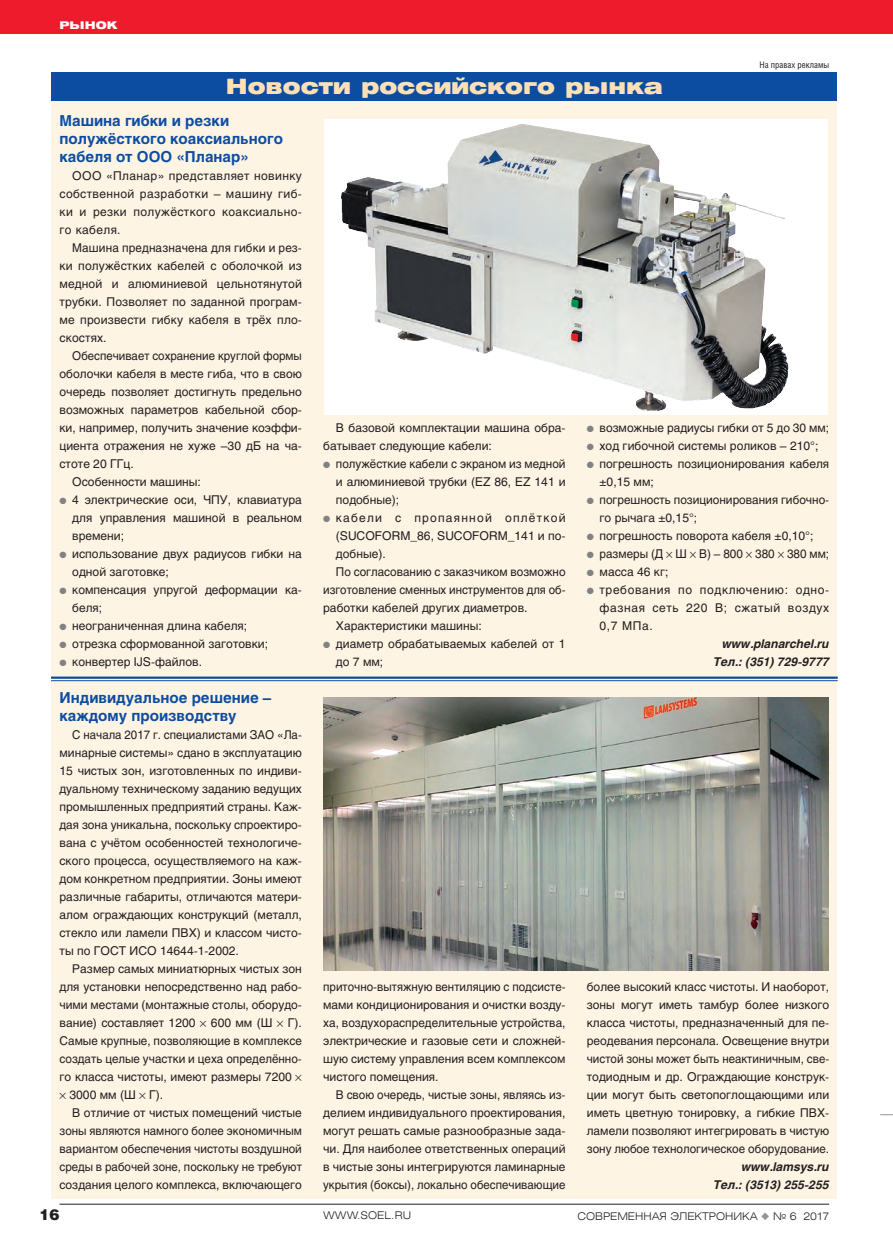
<style>
.page{position:relative;width:893px;height:1251px;background:#fff}
.page>*{position:absolute;margin:0;border:0;box-sizing:border-box;transform-origin:0 0}
.t1{font:21px "Helios Ext Black C";color:#fee0b6}
.t2{font:700 15px/18px "Helios C";color:#0d4da1}
.t3{font:15px "Helios Black C";color:#231f20}
.t4{font:12px/18px "Helios C";color:#231f20}
.t5{font:12px "Helios C";color:#231f20;scale:.96 1}
.t6{font:12px "Helios C";color:#231f20;scale:.95 1}
.t7{font:12px "Helios C";letter-spacing:.03em;color:#231f20}
.t8{font:12px "Helios C";letter-spacing:.05em;color:#231f20}
.t9{font:italic 700 12px "Helios C";color:#231f20}
.t10{font:12px "Helios C";letter-spacing:.1em;color:#231f20}
.t11{font:10.5px "Helios Ext Light C";color:#231f20}
.t12{font:10.5px "Helios Ext Black C";color:#fff}
.t13{font:9px "Helios Cond C";color:#231f20}
.s1{color:#808285}
.s2{font-weight:700;font-style:italic}
.s3{color:#939598}
</style>
<div class="page">
<hr style="left:60px;top:1203px;width:769px;height:1px;background:#231f20">
<div style="left:51px;top:90px;width:785px;height:1107px;background:#fef4e4"></div>
<div style="left:51px;top:72px;width:785px;height:28px;background:#0d4da1"></div>
<div style="left:0;top:0;width:893px;height:34px;background:#ee1b2d"></div>
<svg style="left:324px;top:119px;width:504px;height:295px;background:#d0d1d0"></svg>
<img style="left:660px;top:182px;width:125px;height:67px">
<img style="left:323px;top:697px;width:505px;height:272px">
<hr style="left:51px;top:676px;width:787px;height:2px;background:#0d4da1">
<hr style="left:51px;top:680px;width:787px;height:1px;background:#0d4da1">
<svg style="left:880px;top:1114px;width:13px;height:1px"></svg>
<p class="t12" style="left:60px;top:21px;width:59px">РЫНОК</p>
<p class="t1" style="left:226px;top:78px;width:438px">Новости российского рынка</p>
<p class="t13" style="left:760px;top:61px;width:71px">На правах рекламы</p>
<p class="t2" style="left:60px;top:113px;width:225px">Машина гибки и резки полужёсткого коаксиального кабеля от ООО «Планар»</p>
<p class="t7" style="left:72px;top:171px;width:231px">ООО «Планар» представляет новинку</p>
<p class="t7" style="left:60px;top:189px;width:244px">собственной разработки – машину гиб-</p>
<p class="t7" style="left:60px;top:207px;width:244px">ки и резки полужёсткого коаксиально-</p>
<p class="t7" style="left:60px;top:225px;width:63px">го кабеля.</p>
<p class="t4" style="left:72px;top:240px;width:231px">Машина предназначена для гибки и рез-</p>
<p class="t4" style="left:60px;top:258px;width:244px">ки полужёстких кабелей с оболочкой из</p>
<p class="t4" style="left:60px;top:276px;width:244px">медной и алюминиевой цельнотянутой</p>
<p class="t4" style="left:60px;top:294px;width:244px">трубки. Позволяет по заданной програм-</p>
<p class="t4" style="left:60px;top:312px;width:244px">ме произвести гибку кабеля в трёх пло-</p>
<p class="t4" style="left:60px;top:330px;width:49px">скостях.</p>
<p class="t6" style="left:72px;top:351px;width:243px">Обеспечивает сохранение круглой формы</p>
<p class="t4" style="left:60px;top:366px;width:244px">оболочки кабеля в месте гиба, что в свою</p>
<p class="t4" style="left:60px;top:384px;width:244px">очередь позволяет достигнуть предельно</p>
<p class="t4" style="left:60px;top:402px;width:244px">возможных параметров кабельной сбор-</p>
<p class="t4" style="left:60px;top:420px;width:244px">ки, например, получить значение коэффи-</p>
<p class="t4" style="left:60px;top:438px;width:244px">циента отражения не хуже –30 дБ на ча-</p>
<p class="t4" style="left:60px;top:456px;width:76px">стоте 20 ГГц.</p>
<p class="t4" style="left:72px;top:474px;width:130px">Особенности машины:</p>
<p class="t4" style="left:72px;top:492px;width:231px;text-align:justify;text-indent:-13px"><span class="s1">●</span> 4 электрические оси, ЧПУ, клавиатура для управления машиной в реальном времени;</p>
<p class="t4" style="left:72px;top:546px;width:231px;text-indent:-13px"><span class="s1">●</span> использование двух радиусов гибки на одной заготовке;</p>
<p class="t4" style="left:72px;top:582px;width:231px;text-indent:-13px"><span class="s1">●</span> компенсация упругой деформации ка&shy;беля;</p>
<p class="t4" style="left:60px;top:618px;width:189px"><span class="s1">●</span> неограниченная длина кабеля;</p>
<p class="t4" style="left:60px;top:636px;width:210px"><span class="s1">●</span> отрезка сформованной заготовки;</p>
<p class="t4" style="left:60px;top:654px;width:144px"><span class="s1">●</span> конвертер IJS-файлов.</p>
<p class="t2" style="left:60px;top:689px;width:213px">Индивидуальное решение – каждому производству</p>
<p class="t6" style="left:72px;top:729px;width:243px">С начала 2017 г. специалистами ЗАО «Ла-</p>
<p class="t4" style="left:60px;top:744px;width:244px">минарные системы» сдано в эксплуатацию</p>
<p class="t4" style="left:60px;top:762px;width:244px">15 чистых зон, изготовленных по индиви-</p>
<p class="t4" style="left:60px;top:780px;width:244px">дуальному техническому заданию ведущих</p>
<p class="t4" style="left:60px;top:798px;width:244px">промышленных предприятий страны. Каж-</p>
<p class="t4" style="left:60px;top:816px;width:244px">дая зона уникальна, поскольку спроектиро-</p>
<p class="t4" style="left:60px;top:834px;width:244px">вана с учётом особенностей технологиче-</p>
<p class="t4" style="left:60px;top:852px;width:244px">ского процесса, осуществляемого на каж-</p>
<p class="t4" style="left:60px;top:870px;width:244px">дом конкретном предприятии. Зоны имеют</p>
<p class="t4" style="left:60px;top:888px;width:244px">различные габариты, отличаются матери-</p>
<p class="t4" style="left:60px;top:906px;width:244px">алом ограждающих конструкций (металл,</p>
<p class="t4" style="left:60px;top:924px;width:244px">стекло или ламели ПВХ) и классом чисто-</p>
<p class="t4" style="left:60px;top:942px;width:181px">ты по ГОСТ ИСО 14644-1-2002.</p>
<p class="t4" style="left:72px;top:960px;width:231px">Размер самых миниатюрных чистых зон</p>
<p class="t4" style="left:60px;top:978px;width:244px">для установки непосредственно над рабо-</p>
<p class="t4" style="left:60px;top:996px;width:244px">чими местами (монтажные столы, оборудо-</p>
<p class="t4" style="left:60px;top:1014px;width:138px">вание) составляет 1200</p>
<p class="t4" style="left:211px;top:1014px;width:63px">600 мм (Ш</p>
<p class="t4" style="left:288px;top:1014px;width:16px">Г).</p>
<p class="t4" style="left:60px;top:1032px;width:244px">Самые крупные, позволяющие в комплексе</p>
<p class="t4" style="left:60px;top:1050px;width:244px">создать целые участки и цеха определённо-</p>
<p class="t4" style="left:60px;top:1068px;width:234px">го класса чистоты, имеют размеры 7200</p>
<p class="t4" style="left:69px;top:1086px;width:95px">3000 мм (Ш Г).</p>
<p class="t4" style="left:72px;top:1104px;width:231px">В отличие от чистых помещений чистые</p>
<p class="t5" style="left:60px;top:1125px;width:254px">зоны являются намного более экономичным</p>
<p class="t4" style="left:60px;top:1140px;width:244px">вариантом обеспечения чистоты воздушной</p>
<p class="t5" style="left:60px;top:1161px;width:254px">среды в рабочей зоне, поскольку не требуют</p>
<p class="t4" style="left:60px;top:1176px;width:244px">создания целого комплекса, включающего</p>
<p class="t4" style="left:323px;top:420px;width:244px;text-indent:13px">В базовой комплектации машина обра&shy;батывает следующие кабели:</p>
<p class="t4" style="left:336px;top:456px;width:231px;text-align:justify;text-indent:-13px"><span class="s1">●</span> полужёсткие кабели с экраном из медной и алюминиевой трубки (EZ 86, EZ 141 и подобные);</p>
<p class="t10" style="left:323px;top:513px;width:244px"><span class="s1">●</span> кабели с пропаянной оплёткой</p>
<p class="t4" style="left:336px;top:528px;width:231px">(SUCOFORM_86, SUCOFORM_141 и по-</p>
<p class="t4" style="left:336px;top:546px;width:51px">добные).</p>
<p class="t4" style="left:336px;top:564px;width:231px">По согласованию с заказчиком возможно</p>
<p class="t6" style="left:323px;top:585px;width:257px">изготовление сменных инструментов для об-</p>
<p class="t4" style="left:323px;top:600px;width:206px">работки кабелей других диаметров.</p>
<p class="t4" style="left:336px;top:618px;width:147px">Характеристики машины:</p>
<p class="t4" style="left:336px;top:636px;width:231px;text-indent:-13px"><span class="s1">●</span> диаметр обрабатываемых кабелей от 1 до 7 мм;</p>
<p class="t5" style="left:323px;top:981px;width:254px">приточно-вытяжную вентиляцию с подсисте-</p>
<p class="t4" style="left:323px;top:996px;width:244px">мами кондиционирования и очистки возду-</p>
<p class="t4" style="left:323px;top:1014px;width:244px">ха, воздухораспределительные устройства,</p>
<p class="t4" style="left:323px;top:1032px;width:244px">электрические и газовые сети и сложней-</p>
<p class="t4" style="left:323px;top:1050px;width:244px">шую систему управления всем комплексом</p>
<p class="t4" style="left:323px;top:1068px;width:117px">чистого помещения.</p>
<p class="t4" style="left:336px;top:1086px;width:231px">В свою очередь, чистые зоны, являясь из-</p>
<p class="t4" style="left:323px;top:1104px;width:244px">делием индивидуального проектирования,</p>
<p class="t4" style="left:323px;top:1122px;width:244px">могут решать самые разнообразные зада-</p>
<p class="t4" style="left:323px;top:1140px;width:244px">чи. Для наиболее ответственных операций</p>
<p class="t4" style="left:323px;top:1158px;width:244px">в чистые зоны интегрируются ламинарные</p>
<p class="t5" style="left:323px;top:1179px;width:254px">укрытия (боксы), локально обеспечивающие</p>
<p class="t4" style="left:587px;top:420px;width:244px"><span class="s1">●</span> возможные радиусы гибки от 5 до 30 мм;</p>
<p class="t4" style="left:587px;top:438px;width:233px"><span class="s1">●</span> ход гибочной системы роликов – 210°;</p>
<p class="t4" style="left:600px;top:456px;width:231px;text-indent:-13px"><span class="s1">●</span> погрешность позиционирования кабеля ±0,15 мм;</p>
<p class="t4" style="left:600px;top:492px;width:231px;text-indent:-13px"><span class="s1">●</span> погрешность позиционирования гибочно&shy;го рычага ±0,15°;</p>
<p class="t4" style="left:587px;top:528px;width:228px"><span class="s1">●</span> погрешность поворота кабеля ±0,10°;</p>
<p class="t4" style="left:587px;top:546px;width:244px"><span class="s1">●</span> размеры (Д Ш В) – 800 380 380 мм;</p>
<p class="t4" style="left:587px;top:564px;width:83px"><span class="s1">●</span> масса 46 кг;</p>
<p class="t8" style="left:587px;top:585px;width:244px"><span class="s1">●</span> требования по подключению: одно-</p>
<p class="t8" style="left:600px;top:603px;width:231px">фазная сеть 220 В; сжатый воздух</p>
<p class="t4" style="left:600px;top:618px;width:55px">0,7 МПа.</p>
<p class="t9" style="left:722px;top:639px;width:109px">www.planarchel.ru</p>
<p class="t9" style="left:713px;top:657px;width:117px">Тел.: (351) 729-9777</p>
<p class="t4" style="left:587px;top:978px;width:244px;text-align:right">более высокий класс чистоты. И наоборот, зоны могут иметь тамбур более низкого класса чистоты, предназначенный для пе&shy;реодевания персонала. Освещение внутри чистой зоны может быть неактиничным, све&shy;тодиодным и др. Ограждающие конструк&shy;ции могут быть светопоглощающими или иметь цветную тонировку, а гибкие ПВХ&shy;ламели позволяют интегрировать в чистую зону любое технологическое оборудование. <span class="s2">www.lamsys.ru<br>Тел.: (3513) 255-255</span></p>
<p class="t3" style="left:40px;top:1208px;width:22px">16</p>
<p class="t11" style="left:323px;top:1211px;width:89px">WWW.SOEL.RU</p>
<p class="t11" style="left:578px;top:1211px;width:253px">СОВРЕМЕННАЯ ЭЛЕКТРОНИКА <span class="s3">◆</span> № 6 2017</p>
</div>
